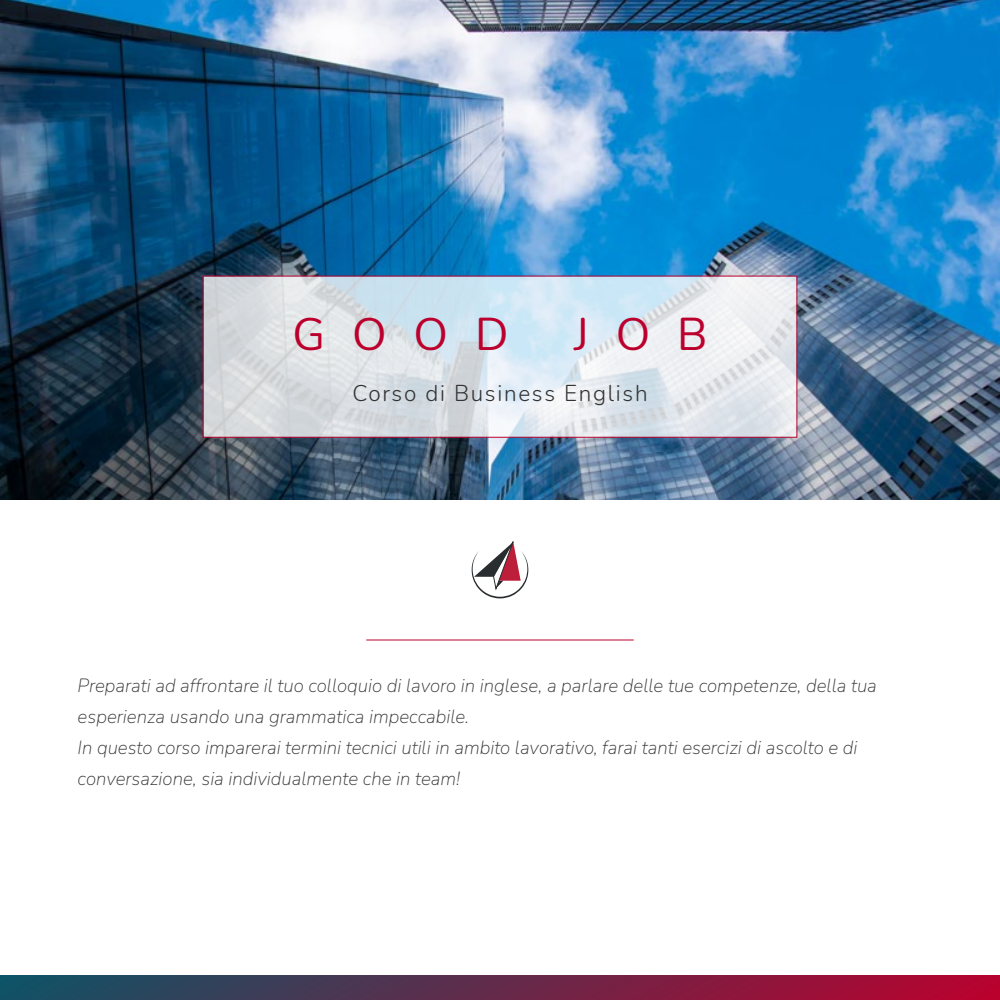
<style>
.page{position:relative;width:1000px;height:1000px;background:#fff}
.page>*{position:absolute;margin:0;border:0;box-sizing:border-box;transform-origin:0 0}
.t1{font:45px "Nunito";letter-spacing:.6em;color:#bc002d}
.t2{font:300 22.5px "Nunito";letter-spacing:.075em;color:#333}
.t3{font:italic 200 18.75px/31.2px "Nunito";color:#333}
</style>
<div class="page">
<img style="left:0;top:0;width:1000px;height:500px">
<svg style="left:202px;top:275px;width:596px;height:163px;background:#d9dfe6"></svg>
<div style="left:0;top:975px;width:1000px;height:25px;background:linear-gradient(to right,#0f5366,#b9012e)"></div>
<svg style="left:472px;top:541px;width:56px;height:57px"></svg>
<hr style="left:366px;top:640px;width:268px;height:1px;background:#bc002d">
<h1 class="t1" style="left:292px;top:303px;width:218px">GOOD</h1>
<h1 class="t1" style="left:574px;top:303px;width:135px">JOB</h1>
<p class="t2" style="left:352px;top:377px;width:297px">Corso di Business English</p>
<p class="t3" style="left:78px;top:669px;width:801px">Preparati ad affrontare il tuo colloquio di lavoro in inglese, a parlare delle tue competenze, della tua esperienza usando una grammatica impeccabile.<br>In questo corso imparerai termini tecnici utili in ambito lavorativo, farai tanti esercizi di ascolto e di conversazione, sia individualmente che in team!</p>
</div>
